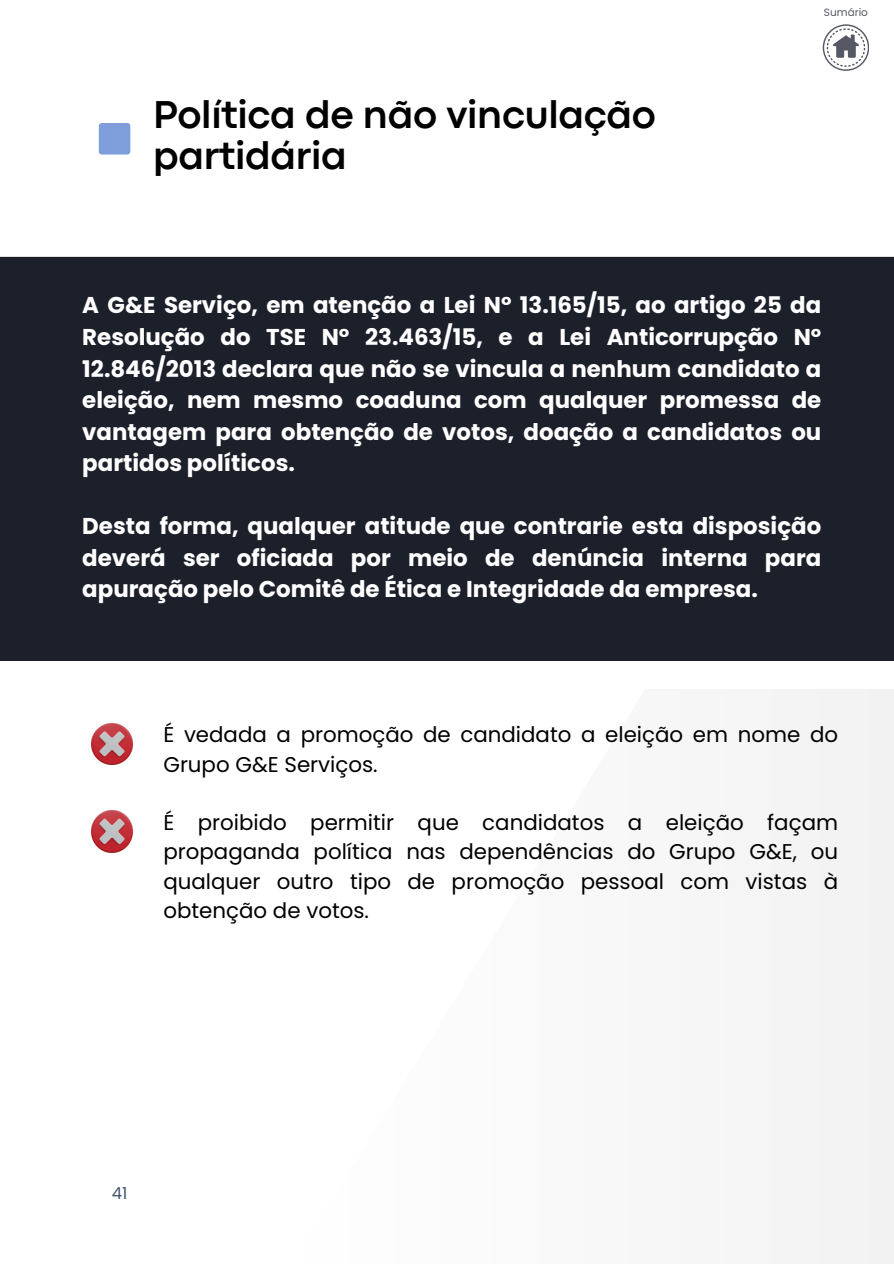
<style>
.page{position:relative;width:894px;height:1264px;background:#fff}
.page>*{position:absolute;margin:0;border:0;box-sizing:border-box;transform-origin:0 0}
.t1{font:700 40.5px/41.7px "Codec Pro";letter-spacing:-.01em;color:#000}
.t2{font:700 22.8px/31.5px "Poppins";color:#fff;text-align:justify}
.t3{font:21.3px/29.2px "Poppins";color:#000}
.t4{font:16.5px "Poppins";color:#41536c}
.t5{font:10.5px "Poppins";color:#565863}
</style>
<div class="page">
<div style="left:0;top:257px;width:893px;height:404px;background:#1c202b"></div>
<div style="left:99px;top:123px;width:31px;height:31px;background:#7d9ddb;border-radius:3px"></div>
<img style="left:91px;top:723px;width:42px;height:41px">
<img style="left:91px;top:810px;width:42px;height:42px">
<svg style="left:822px;top:24px;width:46px;height:46px"></svg>
<p class="t1" style="left:153px;top:96px;width:504px">Política de não vinculação partidária</p>
<h2 class="t5" style="left:823px;top:5px;width:46px">Sumário</h2>
<h1 class="t2" style="left:82px;top:290px;width:740px">A G&amp;E Serviço, em atenção a Lei Nº 13.165/15, ao artigo 25 da Resolução do TSE N° 23.463/15, e a Lei Anticorrupção Nº 12.846/2013 declara que não se vincula a nenhum candidato a eleição, nem mesmo coaduna com qualquer promessa de vantagem para obtenção de votos, doação a candidatos ou partidos políticos.</h1>
<p class="t2" style="left:82px;top:510px;width:740px">Desta forma, qualquer atitude que contrarie esta disposição deverá ser oficiada por meio de denúncia interna para apuração pelo Comitê de Ética e Integridade da empresa.</p>
<p class="t3" style="left:163px;top:720px;width:676px">É vedada a promoção de candidato a eleição em nome do<br>Grupo G&amp;E Serviços.</p>
<h2 class="t3" style="left:163px;top:808px;width:676px;text-align:justify">É proibido permitir que candidatos a eleição façam propaganda política nas dependências do Grupo G&amp;E, ou qualquer outro tipo de promoção pessoal com vistas à obtenção de votos.</h2>
<p class="t4" style="left:112px;top:1181px;width:17px">41</p>
</div>
